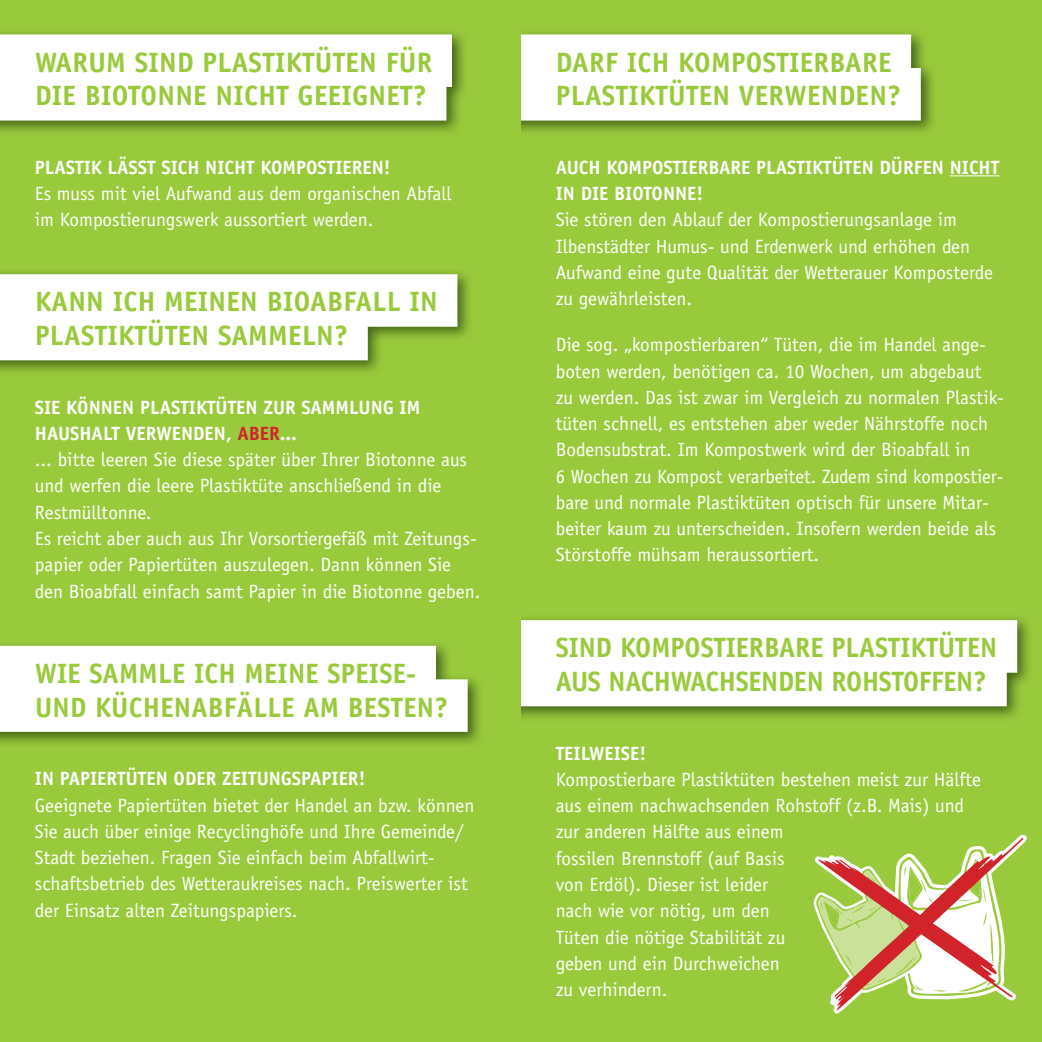
<style>
.page{position:relative;width:1042px;height:1042px;background:#fff}
.page>*{position:absolute;margin:0;border:0;box-sizing:border-box;transform-origin:0 0}
.t1{font:700 28px/33.6px "Officina Sans";letter-spacing:.01em;color:#99ca3b}
.t2{font:700 28px/33.6px "Officina Sans";letter-spacing:-.01em;color:#99ca3b}
.t3{font:19.25px/26.2px "Officina Sans";color:#fff}
.t4{font:700 19.25px/26.2px "Officina Sans";color:#fff}
.s1{font-weight:700}
.s2{font-weight:700;color:#d1232a}
</style>
<div class="page">
<div style="left:498px;top:0;width:544px;height:1042px;background:#99ca3b"></div>
<hr style="left:950px;top:175px;width:49px;height:1px;background:#fff">
<img style="left:521px;top:33px;width:412px;height:99px">
<div style="left:496px;top:34px;width:415px;height:53px;background:#fff"></div>
<div style="left:496px;top:68px;width:425px;height:53px;background:#fff"></div>
<img style="left:521px;top:618px;width:508px;height:100px">
<div style="left:496px;top:620px;width:521px;height:53px;background:#fff"></div>
<div style="left:496px;top:654px;width:511px;height:52px;background:#fff"></div>
<div style="left:0;top:0;width:521px;height:1042px;background:#99ca3b"></div>
<img style="left:0;top:33px;width:464px;height:99px">
<div style="left:0;top:34px;width:452px;height:53px;background:#fff"></div>
<div style="left:0;top:68px;width:446px;height:53px;background:#fff"></div>
<img style="left:0;top:272px;width:469px;height:100px">
<div style="left:0;top:274px;width:457px;height:53px;background:#fff"></div>
<div style="left:0;top:308px;width:368px;height:52px;background:#fff"></div>
<img style="left:0;top:644px;width:480px;height:100px">
<div style="left:0;top:646px;width:436px;height:52px;background:#fff"></div>
<div style="left:0;top:679px;width:468px;height:53px;background:#fff"></div>
<svg style="left:813px;top:837px;width:212px;height:176px"></svg>
<h1 class="t1" style="left:35px;top:45px;width:399px">WARUM SIND PLASTIKTÜTEN FÜR<br>DIE BIOTONNE NICHT GEEIGNET?</h1>
<p class="t4" style="left:35px;top:154px;width:357px">PLASTIK LÄSST SICH NICHT KOMPOSTIEREN!</p>
<p class="t3" style="left:35px;top:181px;width:418px">Es muss mit viel Aufwand aus dem organischen Abfall im Kompostierungswerk aussortiert werden.</p>
<h1 class="t1" style="left:35px;top:285px;width:404px">KANN ICH MEINEN BIOABFALL IN<br>PLASTIKTÜTEN SAMMELN?</h1>
<p class="t3" style="left:35px;top:394px;width:447px"><span class="s1">SIE KÖNNEN PLASTIKTÜTEN ZUR SAMMLUNG IM HAUSHALT VERWENDEN,</span> <span class="s2">ABER</span><span class="s1">...<br></span>... bitte leeren Sie diese später über Ihrer Biotonne aus und werfen die leere Plastiktüte anschließend in die Restmülltonne.<br>Es reicht aber auch aus Ihr Vorsortiergefäß mit Zeitungs&shy;papier oder Papiertüten auszulegen. Dann können Sie den Bioabfall einfach samt Papier in die Biotonne geben.</p>
<h1 class="t1" style="left:35px;top:656px;width:414px">WIE SAMMLE ICH MEINE SPEISE-<br>UND KÜCHENABFÄLLE AM BESTEN?</h1>
<p class="t4" style="left:35px;top:765px;width:332px">IN PAPIERTÜTEN ODER ZEITUNGSPAPIER!</p>
<p class="t3" style="left:35px;top:792px;width:441px">Geeignete Papiertüten bietet der Handel an bzw. können Sie auch über einige Recyclinghöfe und Ihre Gemeinde/ Stadt beziehen. Fragen Sie einfach beim Abfallwirt&shy;schaftsbetrieb des Wetteraukreises nach. Preiswerter ist der Einsatz alten Zeitungspapiers.</p>
<h1 class="t1" style="left:556px;top:45px;width:347px">DARF ICH KOMPOSTIERBARE<br>PLASTIKTÜTEN VERWENDEN?</h1>
<p class="t4" style="left:556px;top:154px;width:445px">AUCH KOMPOSTIERBARE PLASTIKTÜTEN DÜRFEN NICHT<br>IN DIE BIOTONNE!</p>
<p class="t3" style="left:556px;top:207px;width:439px">Sie stören den Ablauf der Kompostierungsanlage im Ilbenstädter Humus- und Erdenwerk und erhöhen den Aufwand eine gute Qualität der Wetterauer Komposterde zu gewährleisten.</p>
<p class="t3" style="left:556px;top:332px;width:450px">Die sog. „kompostierbaren“ Tüten, die im Handel ange&shy;boten werden, benötigen ca. 10 Wochen, um abgebaut<br>zu werden. Das ist zwar im Vergleich zu normalen Plastik&shy;tüten schnell, es entstehen aber weder Nährstoffe noch Bodensubstrat. Im Kompostwerk wird der Bioabfall in<br>6 Wochen zu Kompost verarbeitet. Zudem sind kompostier&shy;bare und normale Plastiktüten optisch für unsere Mitar&shy;beiter kaum zu unterscheiden. Insofern werden beide als Störstoffe mühsam heraussortiert.</p>
<h1 class="t2" style="left:556px;top:631px;width:443px">SIND KOMPOSTIERBARE PLASTIKTÜTEN<br>AUS NACHWACHSENDEN ROHSTOFFEN?</h1>
<p class="t4" style="left:556px;top:740px;width:92px">TEILWEISE!</p>
<p class="t3" style="left:556px;top:766px;width:427px">Kompostierbare Plastiktüten bestehen meist zur Hälfte aus einem nachwachsenden Rohstoff (z.B. Mais) und zur anderen Hälfte aus einem<br>fossilen Brennstoff (auf Basis<br>von Erdöl). Dieser ist leider<br>nach wie vor nötig, um den<br>Tüten die nötige Stabilität zu<br>geben und ein Durchweichen<br>zu verhindern.</p>
</div>
